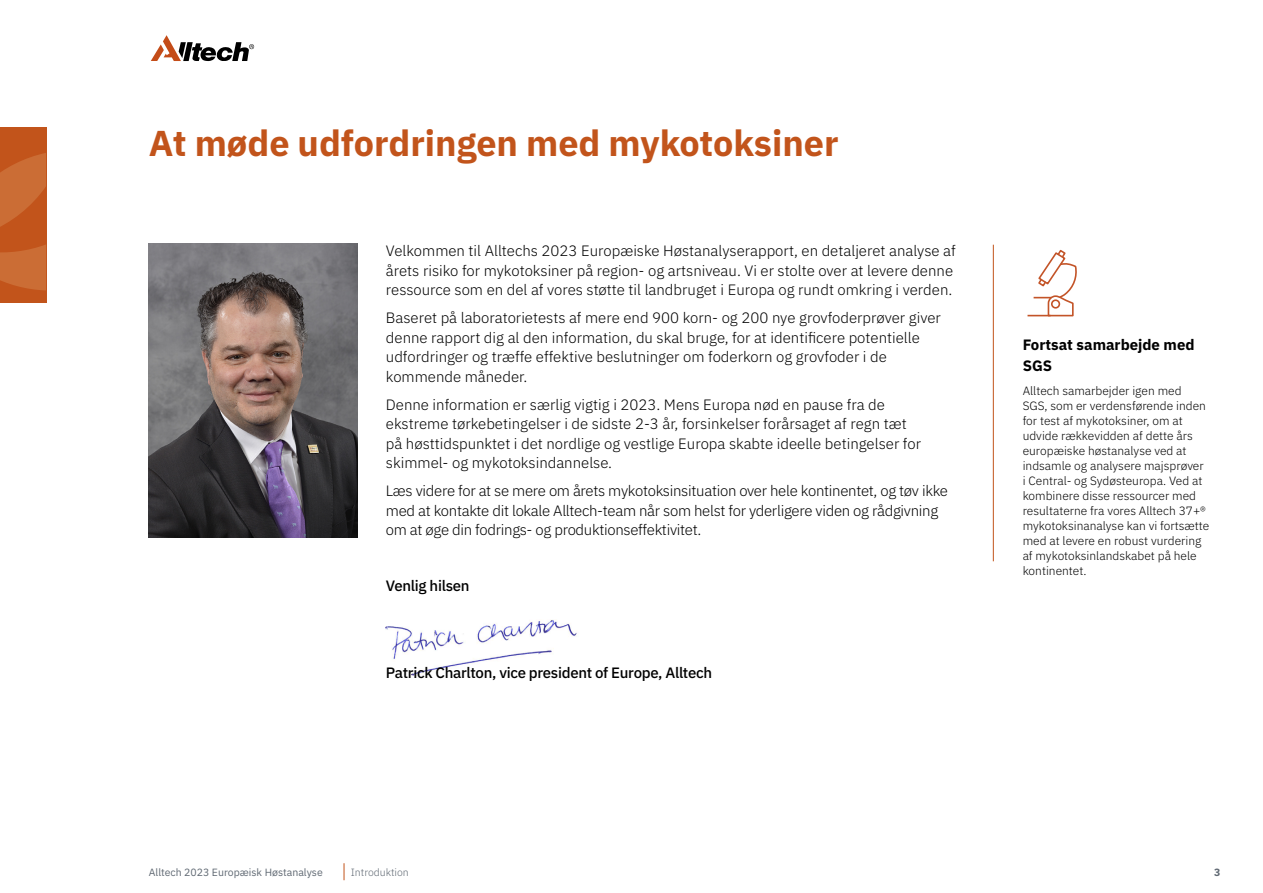
<style>
.page{position:relative;width:1263px;height:893px;background:#fff}
.page>*{position:absolute;margin:0;border:0;box-sizing:border-box;transform-origin:0 0}
.t1{font:700 36px "IBM Plex Sans";color:#c2541b}
.t2{font:300 15px/19.5px "IBM Plex Sans";color:#000}
.t3{font:300 15px/19.5px "IBM Plex Sans";letter-spacing:-.02em;color:#000}
.t4{font:500 15px "IBM Plex Sans";letter-spacing:-.02em;color:#000}
.t5{font:700 15px/21px "IBM Plex Sans";color:#000}
.t6{font:300 12px/15px "IBM Plex Sans";color:#000}
.t7{font:10.5px "IBM Plex Sans";color:#5f6872}
.t8{font:300 10.5px "IBM Plex Sans";color:#5f6872}
.t9{font:700 10.5px "IBM Plex Sans";color:#5f6872}
</style>
<div class="page">
<svg style="left:151px;top:35px;width:103px;height:26px"></svg>
<img style="left:386px;top:620px;width:191px;height:56px">
<div style="left:0;top:128px;width:46px;height:175px;background:#c2541b"></div>
<svg style="left:0;top:153px;width:46px;height:137px"></svg>
<img style="left:149px;top:244px;width:209px;height:293px">
<svg style="left:344px;top:863px;width:1px;height:17px"></svg>
<svg style="left:1027px;top:249px;width:50px;height:68px"></svg>
<hr style="left:993px;top:245px;width:1px;height:316px;background:#c2541b">
<h1 class="t1" style="left:149px;top:114px;width:691px">At møde udfordringen med mykotoksiner</h1>
<p class="t2" style="left:386px;top:240px;width:571px">Velkommen til Alltechs 2023 Europæiske Høstanalyserapport, en detaljeret analyse af årets risiko for mykotoksiner på region- og artsniveau. Vi er stolte over at levere denne ressource som en del af vores støtte til landbruget i Europa og rundt omkring i verden.</p>
<p class="t2" style="left:386px;top:307px;width:556px">Baseret på laboratorietests af mere end 900 korn- og 200 nye grovfoderprøver giver denne rapport dig al den information, du skal bruge, for at identificere potentielle udfordringer og træffe effektive beslutninger om foderkorn og grovfoder i de kommende måneder.</p>
<p class="t2" style="left:386px;top:394px;width:537px">Denne information er særlig vigtig i 2023. Mens Europa nød en pause fra de ekstreme tørkebetingelser i de sidste 2-3 år, forsinkelser forårsaget af regn tæt på høsttidspunktet i det nordlige og vestlige Europa skabte ideelle betingelser for skimmel- og mykotoksindannelse.</p>
<p class="t3" style="left:386px;top:480px;width:564px">Læs videre for at se mere om årets mykotoksinsituation over hele kontinentet, og tøv ikke med at kontakte dit lokale Alltech-team når som helst for yderligere viden og rådgivning om at øge din fodrings- og produktionseffektivitet.</p>
<p class="t4" style="left:386px;top:574px;width:85px">Venlig hilsen</p>
<p class="t4" style="left:386px;top:661px;width:328px">Patrick Charlton, vice president of Europe, Alltech</p>
<p class="t5" style="left:1023px;top:333px;width:173px">Fortsat samarbejde med<br>SGS</p>
<p class="t6" style="left:1023px;top:382px;width:188px">Alltech samarbejder igen med<br>SGS, som er verdensførende inden for test af mykotoksiner, om at udvide rækkevidden af dette års europæiske høstanalyse ved at indsamle og analysere majsprøver i Central- og Sydøsteuropa. Ved at kombinere disse ressourcer med resultaterne fra vores Alltech 37+® mykotoksinanalyse kan vi fortsætte med at levere en robust vurdering af mykotoksinlandskabet på hele kontinentet.</p>
<p class="t7" style="left:149px;top:864px;width:175px">Alltech 2023 Europæisk Høstanalyse</p>
<p class="t8" style="left:351px;top:864px;width:60px">Introduktion</p>
<p class="t9" style="left:1214px;top:864px;width:8px">3</p>
</div>
